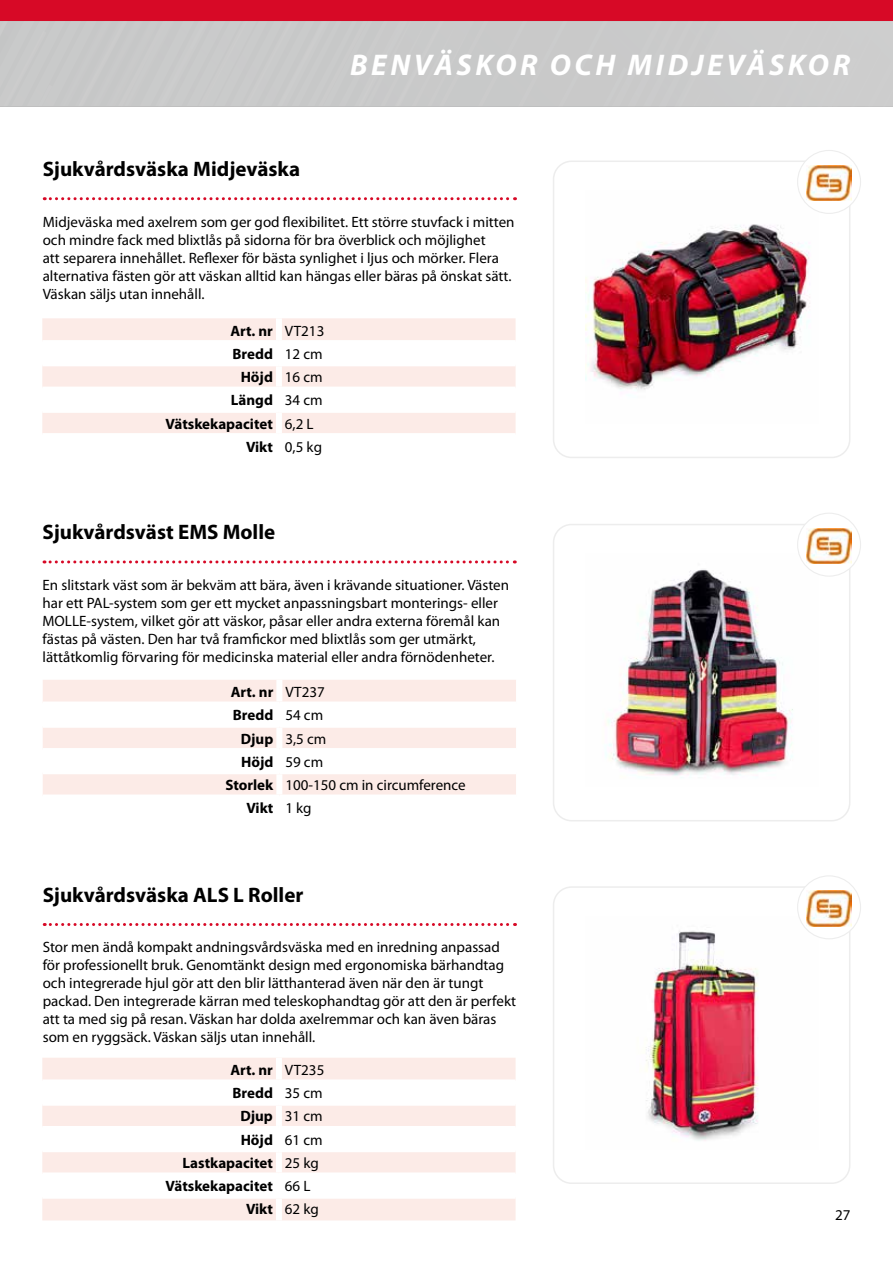
<style>
.page{position:relative;width:893px;height:1263px;background:#fff}
.page>*{position:absolute;margin:0;border:0;box-sizing:border-box;transform-origin:0 0}
.t1{font:italic 700 30px "Myriad Pro";letter-spacing:.12em;color:#fff}
.t2{font:700 21px "Myriad Pro";color:#000}
.t3{font:15px/18px "Myriad Pro";color:#000}
.t4{font:700 15px "Myriad Pro";color:#000}
.s1{font-weight:400}
.s2{font-weight:700}
</style>
<div class="page">
<div style="left:0;top:0;width:893px;height:21px;background:#d70926"></div>
<div style="left:0;top:21px;width:893px;height:85px;background:#c9caca"></div>
<svg style="left:44px;top:197px;width:471px;height:3px"></svg>
<svg style="left:44px;top:560px;width:471px;height:3px"></svg>
<img style="left:646px;top:917px;width:171px;height:224px">
<div style="left:553px;top:886px;width:297px;height:298px;border:2px solid #ededed;border-radius:18px"></div>
<svg style="left:44px;top:923px;width:471px;height:3px"></svg>
<img style="left:585px;top:191px;width:233px;height:199px">
<div style="left:553px;top:161px;width:297px;height:297px;border:2px solid #ededed;border-radius:18px"></div>
<img style="left:605px;top:554px;width:212px;height:224px">
<div style="left:553px;top:524px;width:297px;height:297px;border:2px solid #ededed;border-radius:18px"></div>
<div style="left:42px;top:318px;width:474px;height:22px;background:#fcebe7"></div>
<div style="left:42px;top:366px;width:474px;height:67px;background:#fcebe7"></div>
<svg style="left:42px;top:390px;width:474px;height:20px"></svg>
<div style="left:276px;top:318px;width:6px;height:22px;background:#fff"></div>
<div style="left:276px;top:366px;width:6px;height:21px;background:#fff"></div>
<div style="left:276px;top:390px;width:6px;height:20px;background:#fff"></div>
<div style="left:276px;top:413px;width:6px;height:20px;background:#fff"></div>
<hr style="left:42px;top:387px;width:237px;height:3px;background:#fff">
<hr style="left:279px;top:387px;width:237px;height:3px;background:#fff">
<hr style="left:42px;top:410px;width:237px;height:3px;background:#fff">
<hr style="left:279px;top:410px;width:237px;height:3px;background:#fff">
<div style="left:43px;top:680px;width:473px;height:21px;background:#fcebe7"></div>
<svg style="left:43px;top:728px;width:473px;height:66px;fill:#fcebe7"></svg>
<div style="left:276px;top:680px;width:6px;height:21px;background:#fff"></div>
<div style="left:276px;top:728px;width:6px;height:20px;background:#fff"></div>
<div style="left:276px;top:751px;width:6px;height:20px;background:#fff"></div>
<div style="left:276px;top:774px;width:6px;height:20px;background:#fff"></div>
<hr style="left:43px;top:748px;width:236px;height:3px;background:#fff">
<hr style="left:279px;top:748px;width:237px;height:3px;background:#fff">
<hr style="left:43px;top:771px;width:236px;height:3px;background:#fff">
<hr style="left:279px;top:771px;width:237px;height:3px;background:#fff">
<div style="left:42px;top:1058px;width:474px;height:162px;background:#fcebe7"></div>
<svg style="left:42px;top:1082px;width:474px;height:114px"></svg>
<div style="left:276px;top:1058px;width:6px;height:21px;background:#fff"></div>
<div style="left:276px;top:1082px;width:6px;height:21px;background:#fff"></div>
<div style="left:276px;top:1106px;width:6px;height:20px;background:#fff"></div>
<div style="left:276px;top:1129px;width:6px;height:20px;background:#fff"></div>
<div style="left:276px;top:1152px;width:6px;height:20px;background:#fff"></div>
<div style="left:276px;top:1175px;width:6px;height:21px;background:#fff"></div>
<div style="left:276px;top:1199px;width:6px;height:21px;background:#fff"></div>
<hr style="left:42px;top:1079px;width:237px;height:3px;background:#fff">
<hr style="left:279px;top:1079px;width:237px;height:3px;background:#fff">
<hr style="left:42px;top:1103px;width:237px;height:3px;background:#fff">
<hr style="left:279px;top:1103px;width:237px;height:3px;background:#fff">
<hr style="left:42px;top:1126px;width:237px;height:3px;background:#fff">
<hr style="left:279px;top:1126px;width:237px;height:3px;background:#fff">
<hr style="left:42px;top:1149px;width:237px;height:3px;background:#fff">
<hr style="left:279px;top:1149px;width:237px;height:3px;background:#fff">
<hr style="left:42px;top:1172px;width:237px;height:3px;background:#fff">
<hr style="left:279px;top:1172px;width:237px;height:3px;background:#fff">
<hr style="left:42px;top:1196px;width:237px;height:3px;background:#fff">
<hr style="left:279px;top:1196px;width:237px;height:3px;background:#fff">
<div style="left:798px;top:876px;width:62px;height:63px;background:#fff;border-radius:50%"></div>
<img style="left:807px;top:891px;width:44px;height:35px">
<div style="left:797px;top:875px;width:64px;height:64px;border:1px solid #ededed;border-radius:50%"></div>
<div style="left:798px;top:150px;width:62px;height:63px;background:#fff;border-radius:50%"></div>
<img style="left:807px;top:165px;width:44px;height:36px">
<div style="left:797px;top:150px;width:64px;height:64px;border:1px solid #ededed;border-radius:50%"></div>
<div style="left:798px;top:513px;width:62px;height:63px;background:#fff;border-radius:50%"></div>
<img style="left:807px;top:528px;width:44px;height:35px">
<div style="left:797px;top:513px;width:64px;height:64px;border:1px solid #ededed;border-radius:50%"></div>
<h2 class="t2" style="left:43px;top:155px;width:259px">Sjukvårdsväska Midjeväska</h2>
<h1 class="t1" style="left:350px;top:45px;width:501px">BENVÄSKOR OCH MIDJEVÄSKOR</h1>
<p class="t3" style="left:43px;top:212px;width:473px">Midjeväska med axelrem som ger god flexibilitet. Ett större stuvfack i mitten och mindre fack med blixtlås på sidorna för bra överblick och möjlighet<br>att separera innehållet. Reflexer för bästa synlighet i ljus och mörker. Flera alternativa fästen gör att väskan alltid kan hängas eller bäras på önskat sätt.<br>Väskan säljs utan innehåll.</p>
<p class="t4" style="left:230px;top:321px;width:95px">Art. nr <span class="s1">VT213</span></p>
<p class="t4" style="left:232px;top:344px;width:92px">Bredd <span class="s1">12 cm</span></p>
<p class="t4" style="left:241px;top:367px;width:84px">Höjd <span class="s1">16 cm</span></p>
<p class="t4" style="left:231px;top:390px;width:93px">Längd <span class="s1">34 cm</span></p>
<p class="t4" style="left:166px;top:414px;width:150px">Vätskekapacitet <span class="s1">6,2 L</span></p>
<p class="t3" style="left:246px;top:438px;width:77px"><span class="s2">Vikt</span> 0,5 kg</p>
<h2 class="t2" style="left:43px;top:518px;width:234px">Sjukvårdsväst EMS Molle</h2>
<p class="t3" style="left:43px;top:576px;width:468px">En slitstark väst som är bekväm att bära, även i krävande situationer. Västen har ett PAL-system som ger ett mycket anpassningsbart monterings- eller MOLLE-system, vilket gör att väskor, påsar eller andra externa föremål kan fästas på västen. Den har två framfickor med blixtlås som ger utmärkt, lättåtkomlig förvaring för medicinska material eller andra förnödenheter.</p>
<p class="t4" style="left:231px;top:682px;width:95px">Art. nr <span class="s1">VT237</span></p>
<p class="t4" style="left:233px;top:705px;width:92px">Bredd <span class="s1">54 cm</span></p>
<p class="t3" style="left:241px;top:729px;width:87px"><span class="s2">Djup</span> 3,5 cm</p>
<p class="t4" style="left:241px;top:752px;width:84px">Höjd <span class="s1">59 cm</span></p>
<p class="t3" style="left:225px;top:776px;width:242px"><span class="s2">Storlek</span> 100-150 cm in circumference</p>
<p class="t4" style="left:246px;top:798px;width:67px">Vikt <span class="s1">1 kg</span></p>
<h2 class="t2" style="left:43px;top:881px;width:262px">Sjukvårdsväska ALS L Roller</h2>
<p class="t3" style="left:43px;top:938px;width:475px">Stor men ändå kompakt andningsvårdsväska med en inredning anpassad för professionellt bruk. Genomtänkt design med ergonomiska bärhandtag och integrerade hjul gör att den blir lätthanterad även när den är tungt packad. Den integrerade kärran med teleskophandtag gör att den är perfekt att ta med sig på resan. Väskan har dolda axelremmar och kan även bäras som en ryggsäck. Väskan säljs utan innehåll.</p>
<p class="t4" style="left:230px;top:1060px;width:95px">Art. nr <span class="s1">VT235</span></p>
<p class="t4" style="left:232px;top:1083px;width:92px">Bredd <span class="s1">35 cm</span></p>
<p class="t4" style="left:240px;top:1106px;width:84px">Djup <span class="s1">31 cm</span></p>
<p class="t4" style="left:241px;top:1130px;width:84px">Höjd <span class="s1">61 cm</span></p>
<p class="t4" style="left:183px;top:1153px;width:138px">Lastkapacitet <span class="s1">25 kg</span></p>
<p class="t4" style="left:166px;top:1176px;width:146px">Vätskekapacitet <span class="s1">66 L</span></p>
<p class="t4" style="left:246px;top:1199px;width:74px">Vikt <span class="s1">62 kg</span></p>
<p class="t3" style="left:835px;top:1206px;width:17px">27</p>
</div>
